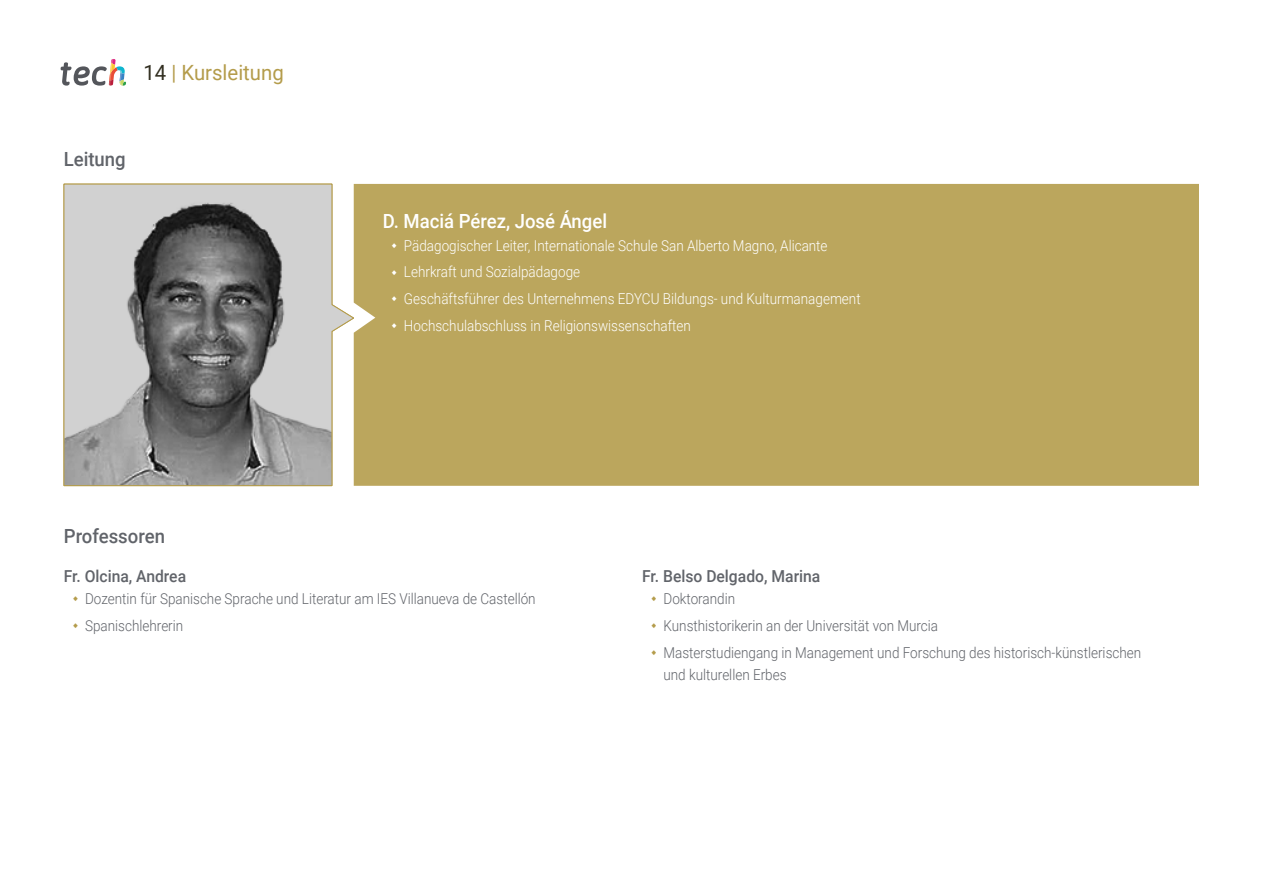
<style>
.page{position:relative;width:1263px;height:893px;background:#fff}
.page>*{position:absolute;margin:0;border:0;box-sizing:border-box;transform-origin:0 0}
.t1{font:21px "Roboto";color:#b49c4b}
.t2{font:500 19.5px "Roboto";color:#fff;scale:.95 1}
.t3{font:500 19.5px "Roboto";color:#61646a;scale:.95 1}
.t4{font:500 16.5px "Roboto";color:#61646a;scale:.95 1}
.t5{font:300 15px/26.7px "Roboto";color:#61646a;scale:.9 1}
.t6{font:300 15px/26.7px "Roboto";color:#fff;scale:.9 1}
.s1{color:#312e20}
</style>
<div class="page">
<svg style="left:61px;top:59px;width:65px;height:27px"></svg>
<div style="left:354px;top:184px;width:845px;height:302px;background:#bba65d"></div>
<svg style="left:64px;top:184px;width:290px;height:302px"></svg>
<svg style="left:392px;top:243px;width:5px;height:5px"></svg>
<svg style="left:392px;top:270px;width:5px;height:5px"></svg>
<svg style="left:392px;top:297px;width:5px;height:5px"></svg>
<svg style="left:392px;top:323px;width:5px;height:5px"></svg>
<h1 class="t1" style="left:144px;top:57px;width:142px"><span class="s1">14</span> | Kursleitung</h1>
<h2 class="t3" style="left:64px;top:145px;width:67px">Leitung</h2>
<h2 class="t2" style="left:383px;top:208px;width:238px">D. Maciá Pérez, José Ángel</h2>
<p class="t6" style="left:404px;top:231px;width:509px">Pädagogischer Leiter, Internationale Schule San Alberto Magno, Alicante Lehrkraft und Sozialpädagoge<br>Geschäftsführer des Unternehmens EDYCU Bildungs- und Kulturmanagement Hochschulabschluss in Religionswissenschaften</p>
<h2 class="t3" style="left:64px;top:522px;width:108px">Professoren</h2>
<p class="t4" style="left:64px;top:564px;width:130px">Fr. Olcina, Andrea</p>
<p class="t5" style="left:85px;top:585px;width:502px">Dozentin für Spanische Sprache und Literatur am IES Villanueva de Castellón<br>Spanischlehrerin</p>
<p class="t4" style="left:642px;top:564px;width:189px">Fr. Belso Delgado, Marina</p>
<p class="t5" style="left:663px;top:585px;width:532px">Doktorandin<br>Kunsthistorikerin an der Universität von Murcia<br>Masterstudiengang in Management und Forschung des historisch-künstlerischen</p>
<p class="t5" style="left:663px;top:661px;width:138px">und kulturellen Erbes</p>
</div>
